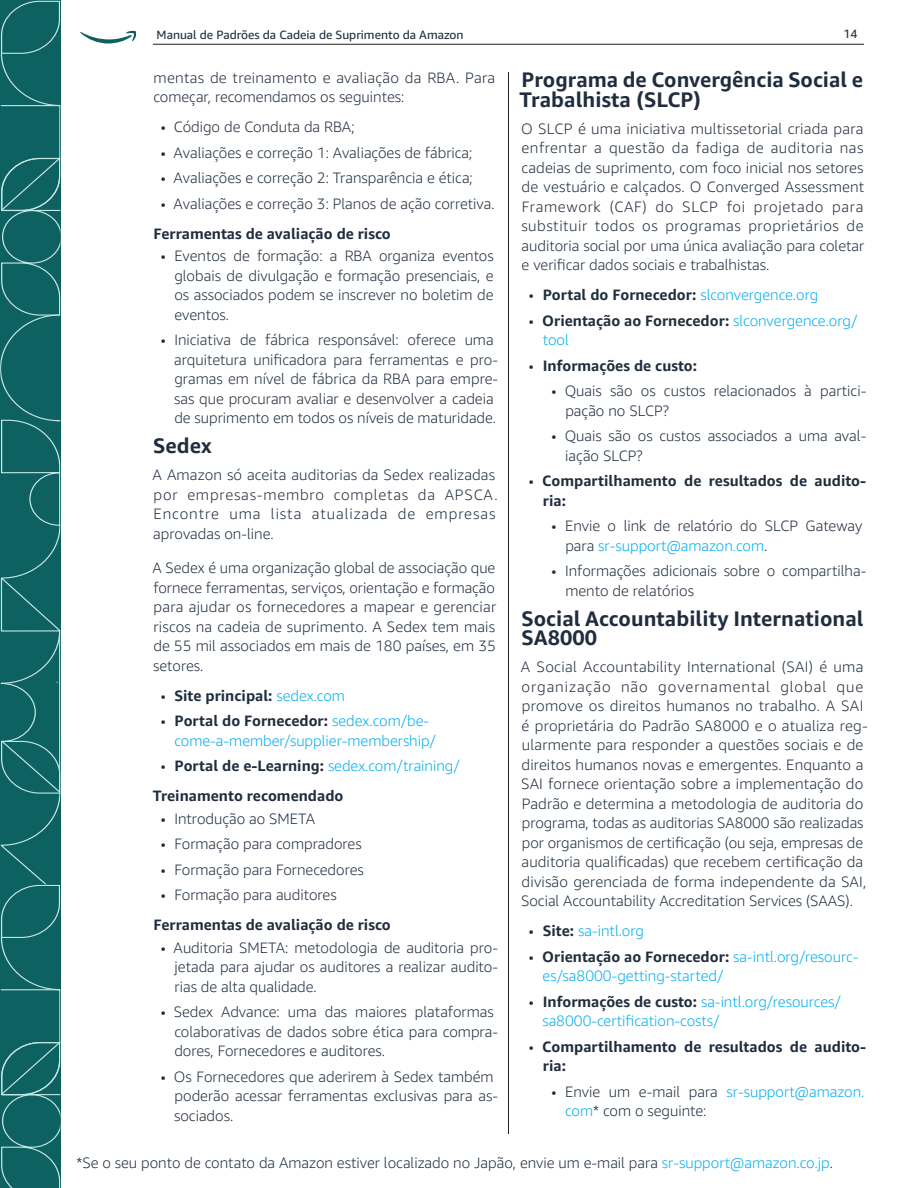
<style>
.page{position:relative;width:918px;height:1188px;background:#fff}
.page>*{position:absolute;margin:0;border:0;box-sizing:border-box;transform-origin:0 0}
.Body_Text-smaller_SCS-bold_-_ORG{font:700 21px/19.5px "Amazon Ember";color:#202d3e}
.Body_Text-smaller_SCS{font:300 15px/19.5px "Amazon Ember";color:#202d3e}
.Body_Text-smaller_SCS-bold_no_toc{font:700 15px/19.5px "Amazon Ember";color:#202d3e}
.t1{font:300 15px/19.5px "Amazon Ember";color:#00aeef}
.Body_Text-smaller_SCS-2{font:300 15px/19.5px "Amazon Ember";letter-spacing:.05em;color:#202d3e}
.t2{font:12px "Amazon Ember";color:#202d3e}
.s1{font-weight:300}
.s2{font-weight:300;color:#00aeef}
.s3{color:#202d3e}
.s4{font-weight:700;color:#202d3e}
.s5{color:#00aeef}
</style>
<div class="page">
<div style="left:0;top:794px;width:60px;height:50px;background:#0d6161"></div>
<svg style="left:0;top:0;width:60px;height:794px;background:#176868"></svg>
<svg style="left:0;top:844px;width:60px;height:344px;background:#156766"></svg>
<svg style="left:80px;top:31px;width:56px;height:12px"></svg>
<hr style="left:153px;top:44px;width:711px;height:1px;background:#231f20">
<hr style="left:508px;top:72px;width:1px;height:1062px;background:#231f20">
<p class="t2" style="left:157px;top:28px;width:309px">Manual de Padrões da Cadeia de Suprimento da Amazon</p>
<p class="t2" style="left:843px;top:26px;width:16px">14</p>
<p class="Body_Text-smaller_SCS" style="left:153px;top:68px;width:343px">mentas de treinamento e avaliação da RBA. Para começar, recomendamos os seguintes:</p>
<p class="Body_Text-smaller_SCS" style="left:161px;top:117px;width:195px">• Código de Conduta da RBA;</p>
<p class="Body_Text-smaller_SCS" style="left:161px;top:143px;width:313px">• Avaliações e correção 1: Avaliações de fábrica;</p>
<p class="Body_Text-smaller_SCS" style="left:161px;top:168px;width:314px">• Avaliações e correção 2: Transparência e ética;</p>
<p class="Body_Text-smaller_SCS" style="left:161px;top:194px;width:336px">• Avaliações e correção 3: Planos de ação corretiva.</p>
<p class="Body_Text-smaller_SCS-bold_no_toc" style="left:154px;top:224px;width:239px">Ferramentas de avaliação de risco</p>
<p class="Body_Text-smaller_SCS" style="left:174px;top:246px;width:321px;text-align:justify;text-indent:-14px">• Eventos de formação: a RBA organiza eventos globais de divulgação e formação presenciais, e os associados podem se inscrever no boletim de eventos.</p>
<p class="Body_Text-smaller_SCS" style="left:174px;top:330px;width:325px;text-indent:-13px">• Iniciativa de fábrica responsável: oferece uma arquitetura unificadora para ferramentas e pro&shy;gramas em nível de fábrica da RBA para empre&shy;sas que procuram avaliar e desenvolver a cadeia de suprimento em todos os níveis de maturidade.</p>
<p class="Body_Text-smaller_SCS-bold_-_ORG" style="left:153px;top:436px;width:60px">Sedex</p>
<p class="Body_Text-smaller_SCS-2" style="left:153px;top:465px;width:346px">A Amazon só aceita auditorias da Sedex realizadas por empresas-membro completas da APSCA.<br>Encontre uma lista atualizada de empresas aprovadas on-line.</p>
<p class="Body_Text-smaller_SCS" style="left:153px;top:558px;width:345px;text-align:justify">A Sedex é uma organização global de associação que fornece ferramentas, serviços, orientação e formação para ajudar os fornecedores a mapear e gerenciar riscos na cadeia de suprimento. A Sedex tem mais de 55 mil associados em mais de 180 países, em 35 setores.</p>
<p class="Body_Text-smaller_SCS-bold_no_toc" style="left:161px;top:686px;width:186px"><span class="s1">•</span> Site principal: <span class="s2">sedex.com</span></p>
<p class="t1" style="left:174px;top:711px;width:263px;text-indent:-14px"><span class="s3">•</span> <span class="s4">Portal do Fornecedor:</span> sedex.com/be&shy;come-a-member/supplier-membership/</p>
<p class="Body_Text-smaller_SCS-bold_no_toc" style="left:161px;top:756px;width:301px"><span class="s1">•</span> Portal de e-Learning: <span class="s2">sedex.com/training/</span></p>
<p class="Body_Text-smaller_SCS-bold_no_toc" style="left:153px;top:786px;width:192px">Treinamento recomendado</p>
<p class="Body_Text-smaller_SCS" style="left:161px;top:809px;width:156px">• Introdução ao SMETA</p>
<p class="Body_Text-smaller_SCS" style="left:161px;top:834px;width:202px">• Formação para compradores</p>
<p class="Body_Text-smaller_SCS" style="left:161px;top:860px;width:205px">• Formação para Fornecedores</p>
<p class="Body_Text-smaller_SCS" style="left:161px;top:885px;width:178px">• Formação para auditores</p>
<p class="Body_Text-smaller_SCS-bold_no_toc" style="left:154px;top:915px;width:239px">Ferramentas de avaliação de risco</p>
<p class="Body_Text-smaller_SCS" style="left:175px;top:938px;width:325px;text-align:justify;text-indent:-14px">• Auditoria SMETA: metodologia de auditoria pro&shy;jetada para ajudar os auditores a realizar audito&shy;rias de alta qualidade.</p>
<p class="Body_Text-smaller_SCS" style="left:174px;top:1002px;width:325px;text-indent:-14px">• Sedex Advance: uma das maiores plataformas colaborativas de dados sobre ética para compra&shy;dores, Fornecedores e auditores.</p>
<p class="Body_Text-smaller_SCS" style="left:174px;top:1067px;width:325px;text-indent:-13px">• Os Fornecedores que aderirem à Sedex também poderão acessar ferramentas exclusivas para as&shy;sociados.</p>
<p class="Body_Text-smaller_SCS-bold_-_ORG" style="left:520px;top:70px;width:345px">Programa de Convergência Social e<br>Trabalhista (SLCP)</p>
<p class="Body_Text-smaller_SCS" style="left:521px;top:119px;width:345px;text-align:justify">O SLCP é uma iniciativa multissetorial criada para enfrentar a questão da fadiga de auditoria nas cadeias de suprimento, com foco inicial nos setores de vestuário e calçados. O Converged Assessment Framework (CAF) do SLCP foi projetado para substituir todos os programas proprietários de auditoria social por uma única avaliação para coletar e verificar dados sociais e trabalhistas.</p>
<p class="Body_Text-smaller_SCS-bold_no_toc" style="left:529px;top:285px;width:291px"><span class="s1">•</span> Portal do Fornecedor: <span class="s2">slconvergence.org</span></p>
<p class="Body_Text-smaller_SCS-bold_no_toc" style="left:543px;top:311px;width:316px;text-indent:-14px"><span class="s1">•</span> Orientação ao Fornecedor: <span class="s2">slconvergence.org/ tool</span></p>
<p class="Body_Text-smaller_SCS-bold_no_toc" style="left:529px;top:356px;width:170px"><span class="s1">•</span> Informações de custo:</p>
<p class="Body_Text-smaller_SCS" style="left:565px;top:381px;width:302px;text-indent:-14px">• Quais são os custos relacionados à partici&shy;pação no SLCP?</p>
<p class="Body_Text-smaller_SCS" style="left:565px;top:426px;width:303px;text-indent:-14px">• Quais são os custos associados a uma aval&shy;iação SLCP?</p>
<p class="Body_Text-smaller_SCS-bold_no_toc" style="left:543px;top:471px;width:325px;text-indent:-14px"><span class="s1">•</span> Compartilhamento de resultados de audito&shy;ria:</p>
<p class="Body_Text-smaller_SCS" style="left:565px;top:516px;width:298px;text-indent:-14px">• Envie o link de relatório do SLCP Gateway para <span class="s5">sr-support@amazon.com</span>.</p>
<p class="Body_Text-smaller_SCS" style="left:565px;top:561px;width:302px;text-indent:-14px">• Informações adicionais sobre o compartilha&shy;mento de relatórios</p>
<p class="Body_Text-smaller_SCS-bold_-_ORG" style="left:521px;top:609px;width:344px">Social Accountability International<br>SA8000</p>
<p class="Body_Text-smaller_SCS" style="left:521px;top:657px;width:348px">A Social Accountability International (SAI) é uma organização não governamental global que promove os direitos humanos no trabalho. A SAI é proprietária do Padrão SA8000 e o atualiza reg&shy;ularmente para responder a questões sociais e de direitos humanos novas e emergentes. Enquanto a SAI fornece orientação sobre a implementação do Padrão e determina a metodologia de auditoria do programa, todas as auditorias SA8000 são realizadas por organismos de certificação (ou seja, empresas de auditoria qualificadas) que recebem certificação da divisão gerenciada de forma independente da SAI, Social Accountability Accreditation Services (SAAS).</p>
<p class="t1" style="left:529px;top:921px;width:117px"><span class="s3">•</span> <span class="s4">Site:</span> sa-intl.org</p>
<p class="t1" style="left:543px;top:947px;width:317px;text-indent:-14px"><span class="s3">•</span> <span class="s4">Orientação ao Fornecedor:</span> sa-intl.org/resourc&shy;es/sa8000-getting-started/</p>
<p class="t1" style="left:542px;top:992px;width:300px;text-indent:-13px"><span class="s3">•</span> <span class="s4">Informações de custo:</span> sa-intl.org/resources/ sa8000-certification-costs/</p>
<p class="Body_Text-smaller_SCS-bold_no_toc" style="left:543px;top:1037px;width:325px;text-indent:-14px"><span class="s1">•</span> Compartilhamento de resultados de audito&shy;ria:</p>
<p class="Body_Text-smaller_SCS" style="left:565px;top:1082px;width:301px;text-indent:-14px">• Envie um e-mail para <span class="s5">sr-support@amazon. com</span>* com o seguinte:</p>
<p class="Body_Text-smaller_SCS" style="left:76px;top:1153px;width:758px">*Se o seu ponto de contato da Amazon estiver localizado no Japão, envie um e-mail para <span class="s5">sr-support@amazon.co.jp</span>.</p>
</div>
